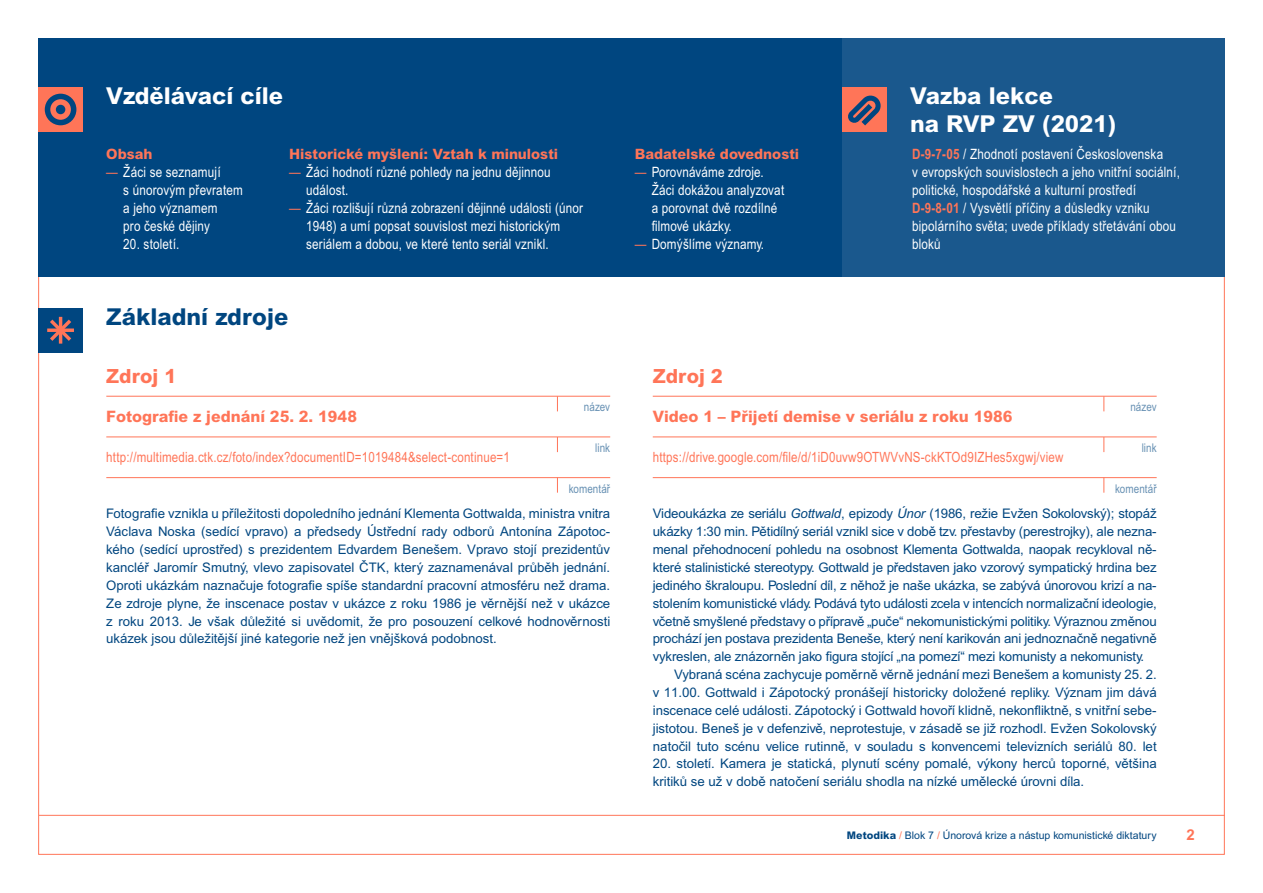
<style>
.page{position:relative;width:1263px;height:893px;background:#fff}
.page>*{position:absolute;margin:0;border:0;box-sizing:border-box;transform-origin:0 0}
.t1{font:800 23.25px/27.9px "Arial MT Pro";color:#fff}
.t2{font:800 23.25px "Arial MT Pro";color:#004680}
.t3{font:800 19.5px "Arial MT Pro";color:#ff7558}
.t4{font:800 15.75px "Arial MT Pro";color:#ff7558}
.t5{font:700 15px "Arial MT Pro";color:#ff7558}
.t6{font:14.25px/18px "Arial Narrow MT Pro";letter-spacing:.015em;color:#fff}
.t7{font:800 14.25px "Arial MT Pro";color:#ff7558}
.t8{font:14.1px "Arial Narrow MT Pro";letter-spacing:.015em;color:#ff7558}
.t9{font:13.2px/17.9px "Arial MT Pro";color:#004680;text-align:justify}
.t10{font:12px "Arial Narrow MT Pro";letter-spacing:.01em;color:#6690b3}
.t11{font:10.5px "Arial MT Pro";color:#004680}
.s1{color:#ff7558}
.s2{font-weight:700;color:#ff7558}
.s3{font-style:italic}
.s4{font-weight:800}
</style>
<div class="page">
<hr style="left:39px;top:815px;width:1186px;height:1px;background:#ff7558">
<div style="left:38px;top:38px;width:1187px;height:238px;background:#004680"></div>
<div style="left:842px;top:38px;width:383px;height:238px;background:#1a588d"></div>
<div style="left:38px;top:87px;width:45px;height:45px;background:#ff7558"></div>
<div style="left:45px;top:94px;width:31px;height:31px;background:#004680;border-radius:50%"></div>
<svg style="left:50px;top:99px;width:21px;height:21px"></svg>
<div style="left:56px;top:105px;width:9px;height:9px;background:#004680;border-radius:50%"></div>
<div style="left:842px;top:87px;width:45px;height:45px;background:#ff7558"></div>
<svg style="left:848px;top:95px;width:33px;height:30px"></svg>
<div style="left:38px;top:308px;width:45px;height:44px;background:#004680"></div>
<svg style="left:47px;top:316px;width:27px;height:28px"></svg>
<hr style="left:106px;top:477px;width:504px;height:1px;background:#ff7558">
<svg style="left:557px;top:477px;width:1px;height:16px"></svg>
<hr style="left:653px;top:477px;width:504px;height:1px;background:#ff7558">
<svg style="left:1103px;top:477px;width:1px;height:16px"></svg>
<hr style="left:106px;top:437px;width:504px;height:1px;background:#ff7558">
<svg style="left:557px;top:438px;width:1px;height:14px"></svg>
<hr style="left:653px;top:437px;width:504px;height:1px;background:#ff7558">
<svg style="left:1103px;top:437px;width:1px;height:15px"></svg>
<hr style="left:106px;top:396px;width:504px;height:1px;background:#ff7558">
<svg style="left:557px;top:396px;width:1px;height:15px"></svg>
<hr style="left:653px;top:396px;width:504px;height:1px;background:#ff7558">
<svg style="left:1103px;top:396px;width:1px;height:15px"></svg>
<h1 class="t1" style="left:106px;top:82px;width:178px">Vzdělávací cíle</h1>
<h1 class="t1" style="left:910px;top:82px;width:208px">Vazba lekce<br>na RVP ZV (2021)</h1>
<p class="t7" style="left:106px;top:145px;width:48px">Obsah</p>
<p class="t6" style="left:123px;top:163px;width:121px;text-indent:-17px"><span class="s1">—</span> Žáci se seznamují<br>s únorovým převratem a jeho významem<br>pro české dějiny</p>
<p class="t6" style="left:123px;top:235px;width:58px">20. století.</p>
<p class="t6" style="left:912px;top:145px;width:269px"><span class="s2">D-9-7-05</span> / Zhodnotí postavení Československa<br>v evropských souvislostech a jeho vnitřní sociální, politické, hospodářské a kulturní prostředí <span class="s2">D-9-8-01</span> / Vysvětlí příčiny a důsledky vzniku bipolárního světa; uvede příklady střetávání obou bloků</p>
<p class="t7" style="left:635px;top:145px;width:166px">Badatelské dovednosti</p>
<p class="t6" style="left:652px;top:163px;width:134px;text-indent:-17px"><span class="s1">—</span> Porovnáváme zdroje.<br>Žáci dokážou analyzovat a porovnat dvě rozdílné filmové ukázky.</p>
<p class="t6" style="left:635px;top:235px;width:131px"><span class="s1">—</span> Domýšlíme významy.</p>
<p class="t7" style="left:289px;top:145px;width:270px">Historické myšlení: Vztah k minulosti</p>
<p class="t6" style="left:306px;top:163px;width:246px;text-indent:-17px"><span class="s1">—</span> Žáci hodnotí různé pohledy na jednu dějinnou událost.</p>
<p class="t6" style="left:306px;top:199px;width:278px;text-indent:-17px"><span class="s1">—</span> Žáci rozlišují různá zobrazení dějinné události (únor<br>1948) a umí popsat souvislost mezi historickým seriálem a dobou, ve které tento seriál vznikl.</p>
<h1 class="t2" style="left:106px;top:303px;width:184px">Základní zdroje</h1>
<h2 class="t3" style="left:106px;top:365px;width:72px">Zdroj 1</h2>
<h2 class="t3" style="left:653px;top:365px;width:72px">Zdroj 2</h2>
<p class="t10" style="left:584px;top:400px;width:28px">název</p>
<p class="t10" style="left:1130px;top:400px;width:28px">název</p>
<p class="t4" style="left:106px;top:407px;width:252px">Fotografie z jednání 25. 2. 1948</p>
<p class="t4" style="left:653px;top:407px;width:361px">Video 1 – Přijetí demise v seriálu z roku 1986</p>
<p class="t8" style="left:106px;top:449px;width:405px">http://multimedia.ctk.cz/foto/index?documentID=1019484&amp;select-continue=1</p>
<p class="t8" style="left:653px;top:449px;width:412px">https://drive.google.com/file/d/1iD0uvw9OTWVvNS-ckKTOd9IZHes5xgwj/view</p>
<p class="t10" style="left:569px;top:481px;width:43px">komentář</p>
<p class="t10" style="left:1115px;top:481px;width:43px">komentář</p>
<p class="t10" style="left:595px;top:440px;width:17px">link</p>
<p class="t10" style="left:1142px;top:440px;width:17px">link</p>
<p class="t9" style="left:106px;top:505px;width:505px">Fotografie vznikla u příležitosti dopoledního jednání Klementa Gottwalda, ministra vnitra Václava N oska (sedící vpravo) a předsedy Ústřední rady odborů Antonína Zápotoc&shy;kého (sedící uprostřed) s prezidentem Edvardem Benešem. Vpravo stojí prezidentův kancléř Jaromír Smutný, vlevo zapisovatel ČTK, který zaznamenával průběh jednání.<br>Oproti ukázkám naznačuje fotografie spíše standardní pracovní atmosféru než drama.<br>Ze zdroje plyne, že inscenace postav v ukázce z roku 1986 je věrnější než v ukázce z roku 2013. Je však důležité si uvědomit, že pro posouzení celkové hodnověrnosti ukázek jsou důležitější jiné kategorie než jen vnějšková podobnost.</p>
<p class="t9" style="left:653px;top:505px;width:505px">Videoukázka ze seriálu <span class="s3">Gottwald</span>, epizody <span class="s3">Únor</span> (1986, režie Evžen Sokolovský); stopáž</p>
<p class="t9" style="left:653px;top:523px;width:505px">ukázky 1:30 min. Pětidílný seriál vznikl sice v době tzv. přestavby (perestrojky), ale nezna-</p>
<p class="t9" style="left:653px;top:541px;width:505px">menal přehodnocení pohledu na osobnost Klementa Gottwalda, naopak recykloval ně-</p>
<p class="t9" style="left:653px;top:559px;width:505px">které stalinistické stereotypy. Gottwald je představen jako vzorový sympatický hrdina bez</p>
<p class="t9" style="left:653px;top:577px;width:505px">jediného škraloupu. Poslední díl, z něhož je naše ukázka, se zabývá únorovou krizí a na-</p>
<p class="t9" style="left:653px;top:595px;width:505px">stolením komunistické vlády. Podává tyto události zcela v intencích normalizační ideologie,</p>
<p class="t9" style="left:653px;top:613px;width:505px">včetně smyšlené představy o přípravě „puče“ nekomunistickými politiky. Výraznou změnou</p>
<p class="t9" style="left:653px;top:630px;width:505px">prochází jen postava prezidenta Beneše, který není karikován ani jednoznačně negativně</p>
<p class="t9" style="left:653px;top:648px;width:493px">vykreslen, ale znázorněn jako figura stojící „na pomezí“ mezi komunisty a nekomunisty.</p>
<p class="t9" style="left:674px;top:666px;width:484px">Vybraná scéna zachycuje poměrně věrně jednání mezi Benešem a komunisty 25. 2.</p>
<p class="t9" style="left:653px;top:684px;width:505px">v 11.00. Gottwald i Zápotocký pronášejí historicky doložené repliky. Význam jim dává</p>
<p class="t9" style="left:653px;top:702px;width:505px">inscenace celé události. Zápotocký i Gottwald hovoří klidně, nekonfliktně, s vnitřní sebe-</p>
<p class="t9" style="left:653px;top:720px;width:505px">jistotou. Beneš je v defenzivě, neprotestuje, v zásadě se již rozhodl. Evžen Sokolovský</p>
<p class="t9" style="left:653px;top:738px;width:505px">natočil tuto scénu velice rutinně, v souladu s konvencemi televizních seriálů 80. let</p>
<p class="t9" style="left:653px;top:755px;width:505px">20. století. Kamera je statická, plynutí scény pomalé, výkony herců toporné, většina kritiků se už v době natočení seriálu shodla na nízké umělecké úrovni díla.</p>
<p class="t11" style="left:847px;top:829px;width:311px"><span class="s4">Metodika</span> <span class="s1">/</span> Blok 7 <span class="s1">/</span> Únorová krize a nástup komunistické diktatury</p>
<p class="t5" style="left:1186px;top:826px;width:10px">2</p>
</div>
